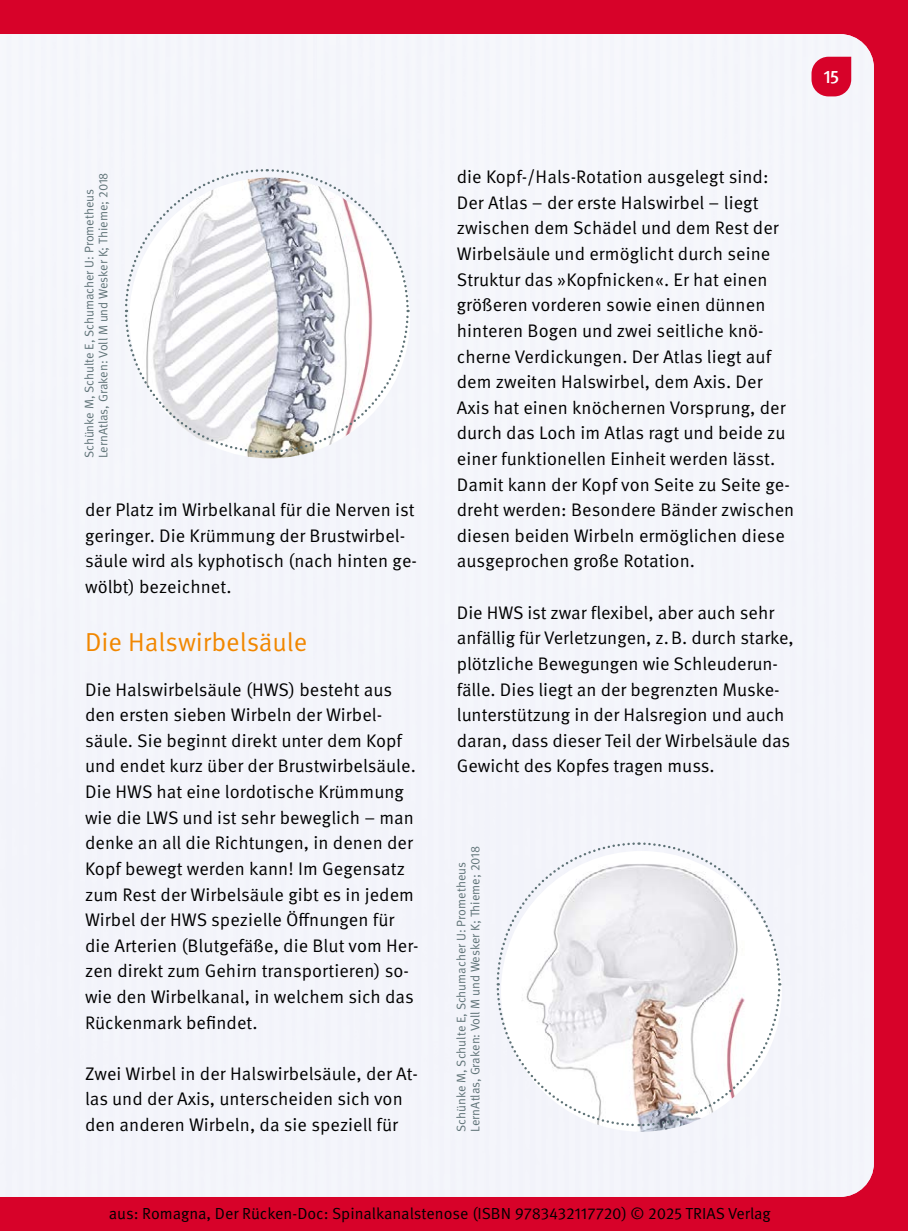
<style>
.page{position:relative;width:908px;height:1231px;background:#fff}
.page>*{position:absolute;margin:0;border:0;box-sizing:border-box;transform-origin:0 0}
.t1{font:26px "Meta Pro Norm";color:#f18700}
.t2{font:18.2px/25.6px "Meta Pro Norm";letter-spacing:.005em;color:#000}
.t3{font:500 18.2px "Meta Pro";color:#fff}
.t4{font:16px "Meta Pro Norm";color:#000}
.t5{font:12.4px/14px "Meta Pro Norm";color:#5e7276}
</style>
<div class="page">
<div style="left:0;top:0;width:907px;height:1230px;background:#d70229"></div>
<div style="left:0;top:34px;width:873px;height:1162px;background:#f4f5fb"></div>
<svg style="left:811px;top:57px;width:39px;height:39px"></svg>
<svg style="left:124px;top:168px;width:286px;height:286px;background:#e6e6ea"></svg>
<svg style="left:495px;top:841px;width:286px;height:286px;background:#eeedef"></svg>
<p class="t3" style="left:823px;top:62px;width:17px">15</p>
<p class="t5" style="left:81px;top:458px;width:287px;rotate:-90deg">Schünke M, Schulte E, Schumacher U: Prometheus<br>LernAtlas, Graken: Voll M und Wesker K; Thieme; 2018</p>
<p class="t2" style="left:85px;top:496px;width:333px">der Platz im Wirbelkanal für die Nerven ist geringer. Die Krümmung der Brustwirbel&shy;säule wird als kyphotisch (nach hinten ge&shy;wölbt) bezeichnet.</p>
<h1 class="t1" style="left:85px;top:622px;width:224px">Die Halswirbelsäule</h1>
<p class="t2" style="left:85px;top:675px;width:335px">Die Halswirbelsäule (HWS) besteht aus den ersten sieben Wirbeln der Wirbel&shy;säule. Sie beginnt direkt unter dem Kopf und endet kurz über der Brustwirbelsäule.<br>Die HWS hat eine lordotische Krümmung wie die LWS und ist sehr beweglich – man denke an all die Richtungen, in denen der Kopf bewegt werden kann! Im Gegensatz zum Rest der Wirbelsäule gibt es in jedem Wirbel der HWS spezielle Öffnungen für die Arterien (Blutgefäße, die Blut vom Her&shy;zen direkt zum Gehirn transportieren) so&shy;wie den Wirbelkanal, in welchem sich das Rückenmark befindet.</p>
<p class="t2" style="left:85px;top:1059px;width:334px">Zwei Wirbel in der Halswirbelsäule, der At&shy;las und der Axis, unterscheiden sich von den anderen Wirbeln, da sie speziell für</p>
<p class="t2" style="left:456px;top:163px;width:339px">die Kopf-/Hals-Rotation ausgelegt sind:<br>Der Atlas – der erste Halswirbel – liegt zwischen dem Schädel und dem Rest der Wirbelsäule und ermöglicht durch seine Struktur das »Kopfnicken«. Er hat einen größeren vorderen sowie einen dünnen hinteren Bogen und zwei seitliche knö&shy;cherne Verdickungen. Der Atlas liegt auf dem zweiten Halswirbel, dem Axis. Der Axis hat einen knöchernen Vorsprung, der durch das Loch im Atlas ragt und beide zu einer funktionellen Einheit werden lässt.<br>Damit kann der Kopf von Seite zu Seite ge&shy;dreht werden: Besondere Bänder zwischen diesen beiden Wirbeln ermöglichen diese ausgeprochen große Rotation.</p>
<p class="t2" style="left:456px;top:598px;width:338px">Die HWS ist zwar flexibel, aber auch sehr anfällig für Verletzungen, z.B. durch starke, plötzliche Bewegungen wie Schleuderun&shy;fälle. Dies liegt an der begrenzten Muske&shy;lunterstützung in der Halsregion und auch daran, dass dieser Teil der Wirbelsäule das Gewicht des Kopfes tragen muss.</p>
<p class="t5" style="left:453px;top:1131px;width:287px;rotate:-90deg">Schünke M, Schulte E, Schumacher U: Prometheus<br>LernAtlas, Graken: Voll M und Wesker K; Thieme; 2018</p>
<p class="t4" style="left:109px;top:1201px;width:663px">aus: Romagna, Der Rücken-Doc: Spinalkanalstenose (ISBN 9783432117720) © 2025 TRIAS Verlag</p>
</div>
